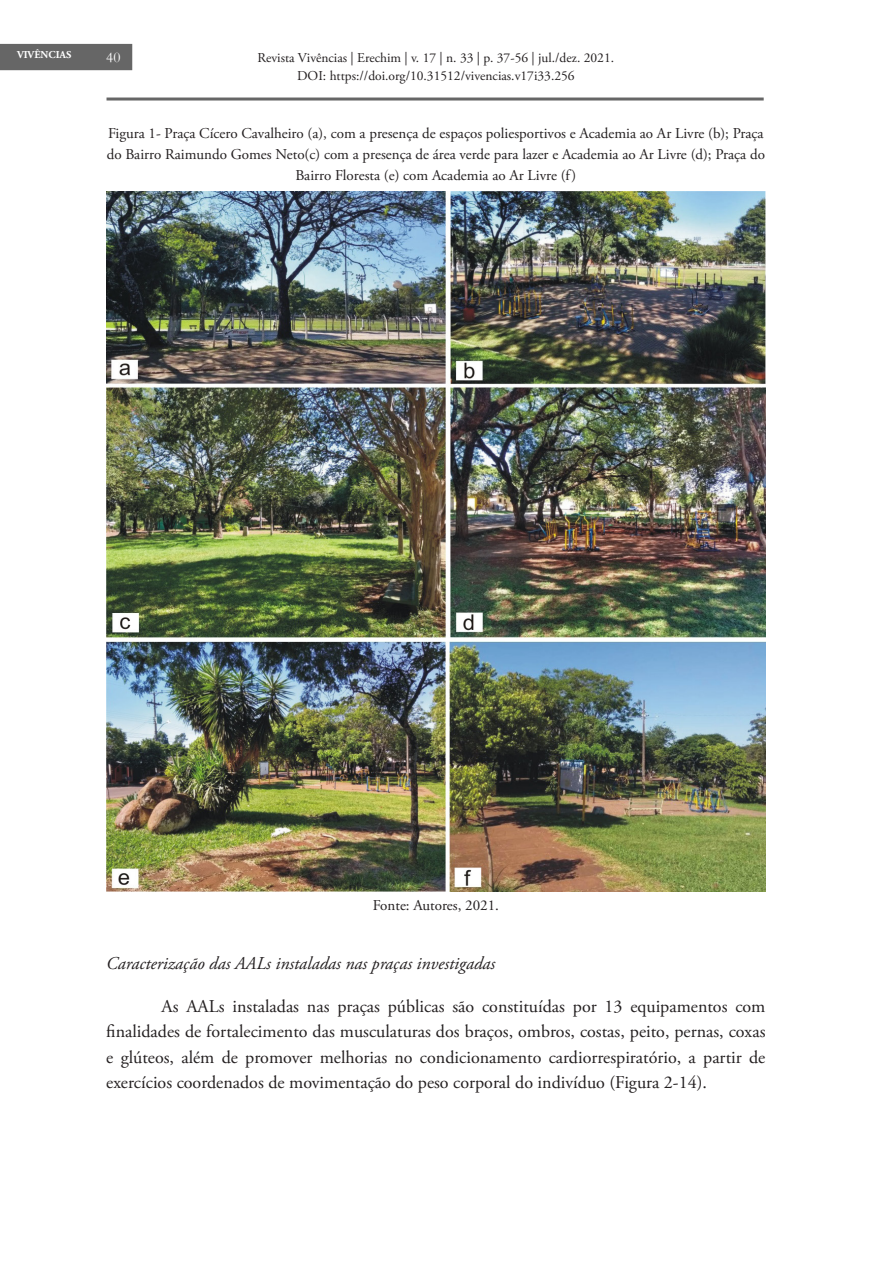
<style>
.page{position:relative;width:893px;height:1263px;background:#fff}
.page>*{position:absolute;margin:0;border:0;box-sizing:border-box;transform-origin:0 0}
.TEXTO_NORMAL{font:18px/25.5px "Adobe Garamond Pro";color:#231f20;text-align:justify}
.Subtítulo_de_capítul{font:italic 18px "Adobe Garamond Pro";color:#231f20}
.Tabela{font:15px/21px "Adobe Garamond Pro";color:#231f20;text-align:center}
.t1{font:15px "Garamond";color:#fff}
.t2{font:13.5px/18px "Adobe Garamond Pro";color:#231f20;text-align:center}
.t3{font:700 10.5px "Adobe Garamond Pro";color:#fff}
</style>
<div class="page">
<div style="left:0;top:44px;width:132px;height:26px;background:#666"></div>
<hr style="left:107px;top:98px;width:657px;height:3px;background:#666">
<img style="left:106px;top:191px;width:659px;height:700px">
<p class="t3" style="left:17px;top:49px;width:56px">VIVÊNCIAS</p>
<p class="t2" style="left:258px;top:49px;width:358px">Revista Vivências | Erechim | v. 17 | n. 33 | p. 37-56 | jul./dez. 2021.<br>DOI: https://doi.org/10.31512/vivencias.v17i33.256</p>
<p class="t1" style="left:106px;top:47px;width:16px">40</p>
<p class="Tabela" style="left:107px;top:124px;width:660px">Figura 1- Praça Cícero Cavalheiro (a), com a presença de espaços poliesportivos e Academia ao Ar Livre (b); Praça do Bairro Raimundo Gomes Neto(c) com a presença de área verde para lazer e Academia ao Ar Livre (d); Praça do<br>Bairro Floresta (e) com Academia ao Ar Livre (f)</p>
<p class="Tabela" style="left:373px;top:895px;width:128px">Fonte: Autores, 2021.</p>
<p class="Subtítulo_de_capítul" style="left:106px;top:953px;width:391px">Caracterização das AALs instaladas nas praças investigadas</p>
<p class="TEXTO_NORMAL" style="left:106px;top:994px;width:661px;text-indent:55px">As AALs instaladas nas praças públicas são constituídas por 13 equipamentos com finalidades de fortalecimento das musculaturas dos braços, ombros, costas, peito, pernas, coxas e glúteos, além de promover melhorias no condicionamento cardiorrespiratório, a partir de exercícios coordenados de movimentação do peso corporal do indivíduo (Figura 2-14).</p>
</div>
